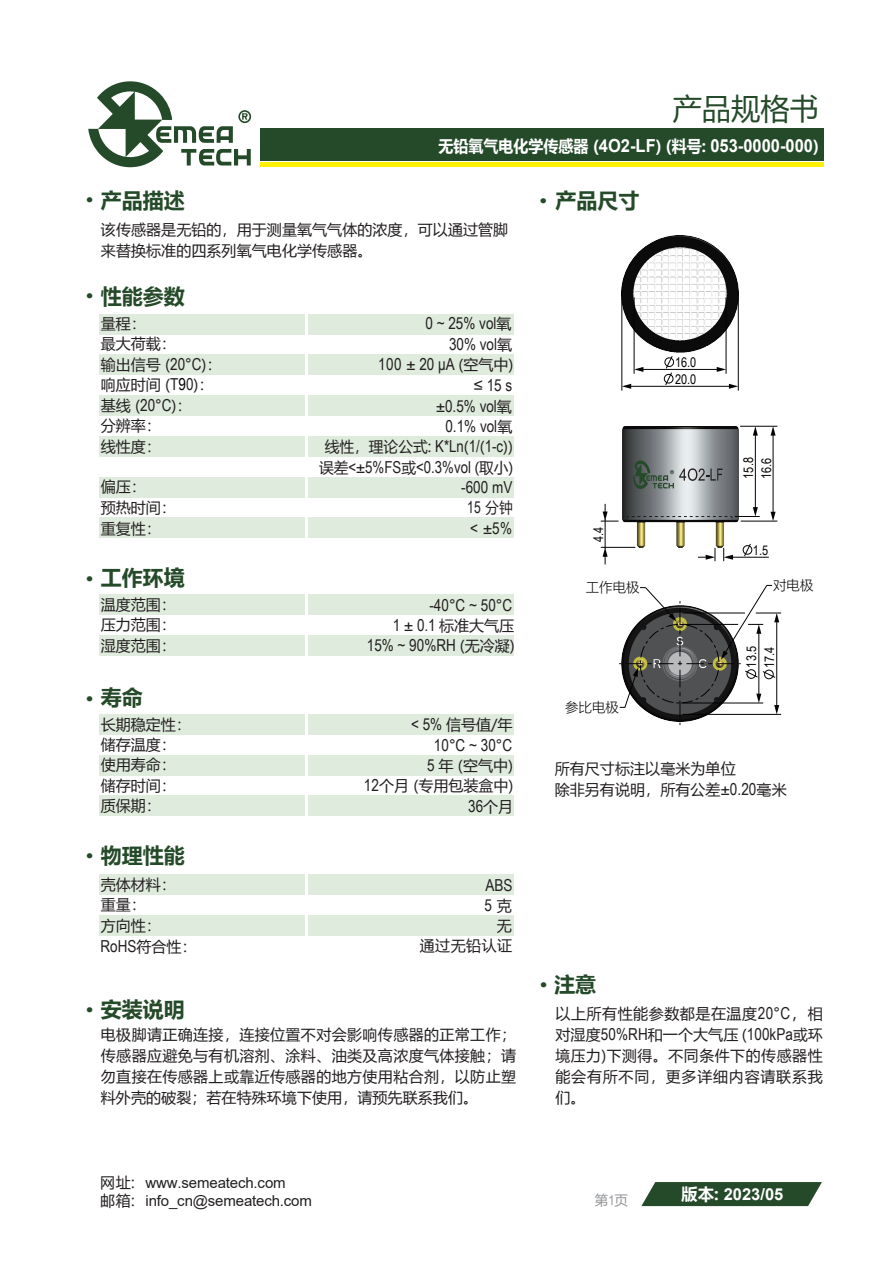
<style>
.page{position:relative;width:893px;height:1263px;background:#fff}
.page>*{position:absolute;margin:0;border:0;box-sizing:border-box;transform-origin:0 0}
.t1{font:29.4px "Microsoft Ya Hei";color:#254a29}
.t2{font:700 21px "Microsoft Ya Hei";color:#254a29}
.t3{font:700 18.75px "Microsoft Ya Hei";color:#254a29}
.t4{font:700 18px "Arial";color:#fff;scale:.92 1}
.t5{font:16.5px "Arial Narrow";color:#231f20}
.t6{font:700 16.5px "Arial";color:#fff}
.t7{font:16.5px/21px "Arial Narrow";color:#231f20;scale:.9 1}
.t8{font:15px/21px "Microsoft Ya Hei";letter-spacing:.005em;color:#231f20}
.t9{font:15px/18px "Arial";letter-spacing:-.01em;color:#231f20}
.t10{font:300 13.5px "Microsoft Ya Hei";color:#030303}
.t11{font:13.5px "Microsoft Ya Hei";color:#939598}
.t12{font:13.35px/18px "Arial Narrow";color:#030303}
.s1{font-family:"Microsoft Ya Hei";font-size:16.35px}
.s2{font-size:18.75px}
.s3{font-family:"Arial Narrow";font-size:16.5px}
.s4{font-family:"Arial Narrow";font-size:16.5px;color:#000}
.s5{font-family:"Microsoft Ya Hei";font-size:15px}
.s6{font-size:16.5px}
.s7{font-family:"Microsoft Ya Hei"}
.s8{font-family:"Arial Narrow"}
</style>
<div class="page">
<div style="left:260px;top:128px;width:564px;height:33px;background:#254a29"></div>
<div style="left:99px;top:915px;width:205px;height:20px;background:#dfecdd"></div>
<div style="left:308px;top:915px;width:206px;height:20px;background:#dfecdd"></div>
<div style="left:99px;top:874px;width:205px;height:21px;background:#dfecdd"></div>
<div style="left:308px;top:874px;width:206px;height:21px;background:#dfecdd"></div>
<div style="left:99px;top:518px;width:205px;height:20px;background:#dfecdd"></div>
<div style="left:308px;top:518px;width:206px;height:20px;background:#dfecdd"></div>
<div style="left:99px;top:796px;width:205px;height:20px;background:#dfecdd"></div>
<div style="left:309px;top:796px;width:205px;height:20px;background:#dfecdd"></div>
<div style="left:99px;top:755px;width:205px;height:20px;background:#dfecdd"></div>
<div style="left:309px;top:755px;width:205px;height:20px;background:#dfecdd"></div>
<div style="left:99px;top:714px;width:205px;height:20px;background:#dfecdd"></div>
<div style="left:309px;top:714px;width:205px;height:20px;background:#dfecdd"></div>
<div style="left:99px;top:635px;width:205px;height:21px;background:#dfecdd"></div>
<div style="left:309px;top:635px;width:205px;height:21px;background:#dfecdd"></div>
<div style="left:99px;top:595px;width:205px;height:20px;background:#dfecdd"></div>
<div style="left:309px;top:595px;width:205px;height:20px;background:#dfecdd"></div>
<div style="left:99px;top:477px;width:205px;height:20px;background:#dfecdd"></div>
<div style="left:308px;top:477px;width:206px;height:20px;background:#dfecdd"></div>
<div style="left:99px;top:436px;width:205px;height:21px;background:#dfecdd"></div>
<div style="left:308px;top:436px;width:206px;height:21px;background:#dfecdd"></div>
<div style="left:99px;top:395px;width:205px;height:21px;background:#dfecdd"></div>
<div style="left:308px;top:395px;width:206px;height:21px;background:#dfecdd"></div>
<div style="left:99px;top:355px;width:205px;height:20px;background:#dfecdd"></div>
<div style="left:308px;top:355px;width:206px;height:20px;background:#dfecdd"></div>
<div style="left:99px;top:314px;width:205px;height:20px;background:#dfecdd"></div>
<div style="left:260px;top:162px;width:564px;height:5px;background:#fff101"></div>
<div style="left:308px;top:314px;width:206px;height:20px;background:#dfecdd"></div>
<svg style="left:88px;top:81px;width:163px;height:86px"></svg>
<img style="left:622px;top:426px;width:116px;height:121px">
<img style="left:621px;top:236px;width:117px;height:117px">
<div style="left:664px;top:357px;width:10px;height:10px;border:1px solid #030303;border-radius:50%"></div>
<svg style="left:664px;top:356px;width:9px;height:30px"></svg>
<div style="left:664px;top:374px;width:9px;height:10px;border:1px solid #030303;border-radius:50%"></div>
<hr style="left:605px;top:519px;width:1px;height:30px;background:#030303">
<svg style="left:603px;top:548px;width:5px;height:16px"></svg>
<hr style="left:731px;top:557px;width:38px;height:1px;background:#030303">
<hr style="left:601px;top:547px;width:34px;height:1px;background:#030303">
<svg style="left:601px;top:504px;width:17px;height:18px"></svg>
<hr style="left:741px;top:521px;width:36px;height:1px;background:#030303">
<svg style="left:698px;top:548px;width:18px;height:13px"></svg>
<svg style="left:723px;top:548px;width:10px;height:13px"></svg>
<hr style="left:740px;top:426px;width:37px;height:1px;background:#030303">
<hr style="left:755px;top:434px;width:1px;height:75px;background:#030303">
<svg style="left:627px;top:507px;width:133px;height:14px;background:#8d9092"></svg>
<svg style="left:753px;top:426px;width:5px;height:10px"></svg>
<hr style="left:773px;top:434px;width:1px;height:79px;background:#030303">
<svg style="left:770px;top:512px;width:6px;height:9px"></svg>
<svg style="left:770px;top:426px;width:6px;height:10px"></svg>
<hr style="left:629px;top:386px;width:102px;height:1px;background:#030303">
<svg style="left:622px;top:384px;width:9px;height:5px"></svg>
<svg style="left:729px;top:384px;width:9px;height:5px"></svg>
<hr style="left:642px;top:369px;width:76px;height:1px;background:#030303">
<svg style="left:635px;top:367px;width:8px;height:5px"></svg>
<svg style="left:717px;top:367px;width:9px;height:5px"></svg>
<hr style="left:621px;top:297px;width:1px;height:94px;background:#030303">
<hr style="left:634px;top:297px;width:1px;height:77px;background:#030303">
<hr style="left:726px;top:297px;width:1px;height:77px;background:#030303">
<hr style="left:738px;top:297px;width:1px;height:94px;background:#030303">
<svg style="left:619px;top:584px;width:162px;height:141px"></svg>
<svg style="left:743px;top:543px;width:9px;height:14px"></svg>
<div style="left:743px;top:545px;width:9px;height:10px;border:1px solid #030303;border-radius:50%"></div>
<svg style="left:633px;top:460px;width:89px;height:31px;background:#8b9391"></svg>
<svg style="left:641px;top:1182px;width:181px;height:24px;background:#36583a"></svg>
<h1 class="t1" style="left:673px;top:89px;width:148px">产品规格书</h1>
<p class="t4" style="left:439px;top:133px;width:415px"><span class="s1">无铅氧气电化学传感器 (</span>4O2-LF<span class="s1">) (料号:</span> 053-0000-000<span class="s1">)</span></p>
<h2 class="t2" style="left:85px;top:186px;width:101px"><span class="s2">·</span> 产品描述</h2>
<h2 class="t2" style="left:555px;top:186px;width:85px">产品尺寸</h2>
<p class="t3" style="left:539px;top:187px;width:10px">·</p>
<p class="t8" style="left:101px;top:218px;width:409px">该传感器是无铅的，用于测量氧气气体的浓度，可以通过管脚来替换标准的四系列氧气电化学传感器。</p>
<p class="t3" style="left:85px;top:282px;width:10px">·</p>
<h2 class="t2" style="left:101px;top:282px;width:85px">性能参数</h2>
<p class="t8" style="left:101px;top:313px;width:46px">量程：</p>
<p class="t8" style="left:101px;top:333px;width:122px">最大荷载：<br>输出信号 (<span class="s3">20°C</span>)：响应时间 (<span class="s3">T</span><span class="s4">9</span><span class="s3">0</span>)：基线 (<span class="s3">20°C</span>)：</p>
<p class="t5" style="left:425px;top:311px;width:88px">0 ~ 25% vol<span class="s5">氧</span></p>
<p class="t5" style="left:449px;top:332px;width:65px">30% vol<span class="s5">氧</span></p>
<p class="t5" style="left:378px;top:352px;width:137px">100 ± 20 μA <span class="s5">(空气中)</span></p>
<p class="t5" style="left:474px;top:373px;width:40px">≤ 15 s</p>
<p class="t5" style="left:436px;top:394px;width:77px">±0.5% vol<span class="s5">氧</span></p>
<p class="t8" style="left:101px;top:415px;width:61px;line-height:20.5px">分辨率：线性度：</p>
<p class="t8" style="left:101px;top:476px;width:46px">偏压：</p>
<p class="t5" style="left:461px;top:475px;width:53px">-600 mV</p>
<p class="t5" style="left:445px;top:414px;width:68px">0.1% vol<span class="s5">氧</span></p>
<p class="t8" style="left:325px;top:435px;width:190px">线性，理论公式: <span class="s3">K*Ln</span>(<span class="s3">1/</span>(<span class="s3">1-c</span>))</p>
<p class="t5" style="left:319px;top:455px;width:196px"><span class="s5">误差</span>&lt;±5%FS<span class="s5">或</span>&lt;0.3%vol <span class="s5">(取小)</span></p>
<p class="t8" style="left:101px;top:497px;width:76px">预热时间：</p>
<p class="t8" style="left:101px;top:518px;width:61px">重复性：</p>
<p class="t7" style="left:467px;top:496px;width:53px">15 <span class="s5">分钟</span>&lt; ±5%</p>
<h2 class="t2" style="left:86px;top:563px;width:101px"><span class="s2">·</span> 工作环境</h2>
<p class="t8" style="left:101px;top:593px;width:76px">温度范围：</p>
<p class="t8" style="left:101px;top:613px;width:76px">压力范围：湿度范围：</p>
<h2 class="t2" style="left:86px;top:682px;width:59px"><span class="s2">·</span> 寿命</h2>
<p class="t8" style="left:101px;top:713px;width:91px;line-height:20.2px">长期稳定性：储存温度：使用寿命：储存时间：质保期：</p>
<h2 class="t2" style="left:85px;top:841px;width:101px"><span class="s2">·</span> 物理性能</h2>
<p class="t8" style="left:101px;top:873px;width:76px">壳体材料：</p>
<p class="t8" style="left:101px;top:894px;width:61px;line-height:20.5px">重量：方向性：</p>
<p class="t5" style="left:429px;top:593px;width:84px">-40°C ~ 50°C</p>
<p class="t5" style="left:393px;top:613px;width:123px">1 ± 0.1 <span class="s5">标准大气压</span></p>
<p class="t5" style="left:367px;top:633px;width:149px">15% ~ 90%RH <span class="s5">(无冷凝)</span></p>
<p class="t8" style="left:411px;top:714px;width:103px"><span class="s3">&lt; 5%</span> 信号值/年</p>
<p class="t5" style="left:434px;top:733px;width:80px">10°C ~ 30°C</p>
<p class="t8" style="left:427px;top:754px;width:87px"><span class="s3">5</span> 年 (空气中)</p>
<p class="t8" style="left:364px;top:775px;width:151px"><span class="s3">12</span>个月 (专用包装盒中)</p>
<p class="t5" style="left:468px;top:794px;width:47px">36<span class="s5">个月</span></p>
<p class="t5" style="left:485px;top:873px;width:29px">ABS</p>
<p class="t5" style="left:484px;top:893px;width:29px">5 <span class="s5">克</span></p>
<p class="t8" style="left:497px;top:915px;width:16px">无</p>
<p class="t5" style="left:101px;top:934px;width:98px">RoHS<span class="s5">符合性：</span></p>
<p class="t8" style="left:420px;top:934px;width:94px">通过无铅认证</p>
<h2 class="t2" style="left:85px;top:994px;width:101px"><span class="s2">·</span> 安装说明</h2>
<p class="t8" style="left:101px;top:1024px;width:417px;text-align:justify">电极脚请正确连接，连接位置不对会影响传感器的正常工作；传感器应避免与有机溶剂、涂料、油类及高浓度气体接触；请勿直接在传感器上或靠近传感器的地方使用粘合剂，以防止塑料外壳的破裂；若在特殊环境下使用，请预先联系我们。</p>
<p class="t12" style="left:675px;top:353px;width:23px">16.0</p>
<p class="t12" style="left:675px;top:370px;width:23px">20.0</p>
<p class="t12" style="left:739px;top:479px;width:24px;rotate:-90deg">15.8<br>16.6</p>
<p class="t12" style="left:589px;top:542px;width:17px;rotate:-90deg">4.4</p>
<p class="t10" style="left:586px;top:578px;width:55px">工作电极</p>
<p class="t10" style="left:773px;top:576px;width:42px">对电极</p>
<p class="t12" style="left:753px;top:540px;width:17px">1.5</p>
<p class="t10" style="left:565px;top:698px;width:55px">参比电极</p>
<p class="t12" style="left:742px;top:668px;width:23px;rotate:-90deg">13.5<br>17.4</p>
<p class="t8" style="left:555px;top:757px;width:233px">所有尺寸标注以毫米为单位<br>除非另有说明，所有公差<span class="s3">±0.20</span>毫米</p>
<h2 class="t2" style="left:540px;top:969px;width:58px"><span class="s2">·</span> 注意</h2>
<p class="t8" style="left:555px;top:1003px;width:269px;text-align:justify">以上所有性能参数都是在温度<span class="s3">20°C</span><span class="s6">，</span>相对湿度<span class="s3">50%RH</span>和一个大气压 (<span class="s3">100kPa</span>或环境压力)下测得。不同条件下的传感器性能会有所不同，更多详细内容请联系我们。</p>
<p class="t9" style="left:100px;top:1174px;width:213px"><span class="s7">网址:</span> www.semeatech.com<br><span class="s7">邮箱:</span> info_cn@semeatech.com</p>
<p class="t11" style="left:595px;top:1190px;width:35px">第<span class="s8">1</span>页</p>
<p class="t6" style="left:681px;top:1182px;width:104px"><span class="s7">版本:</span> 2023/05</p>
</div>
